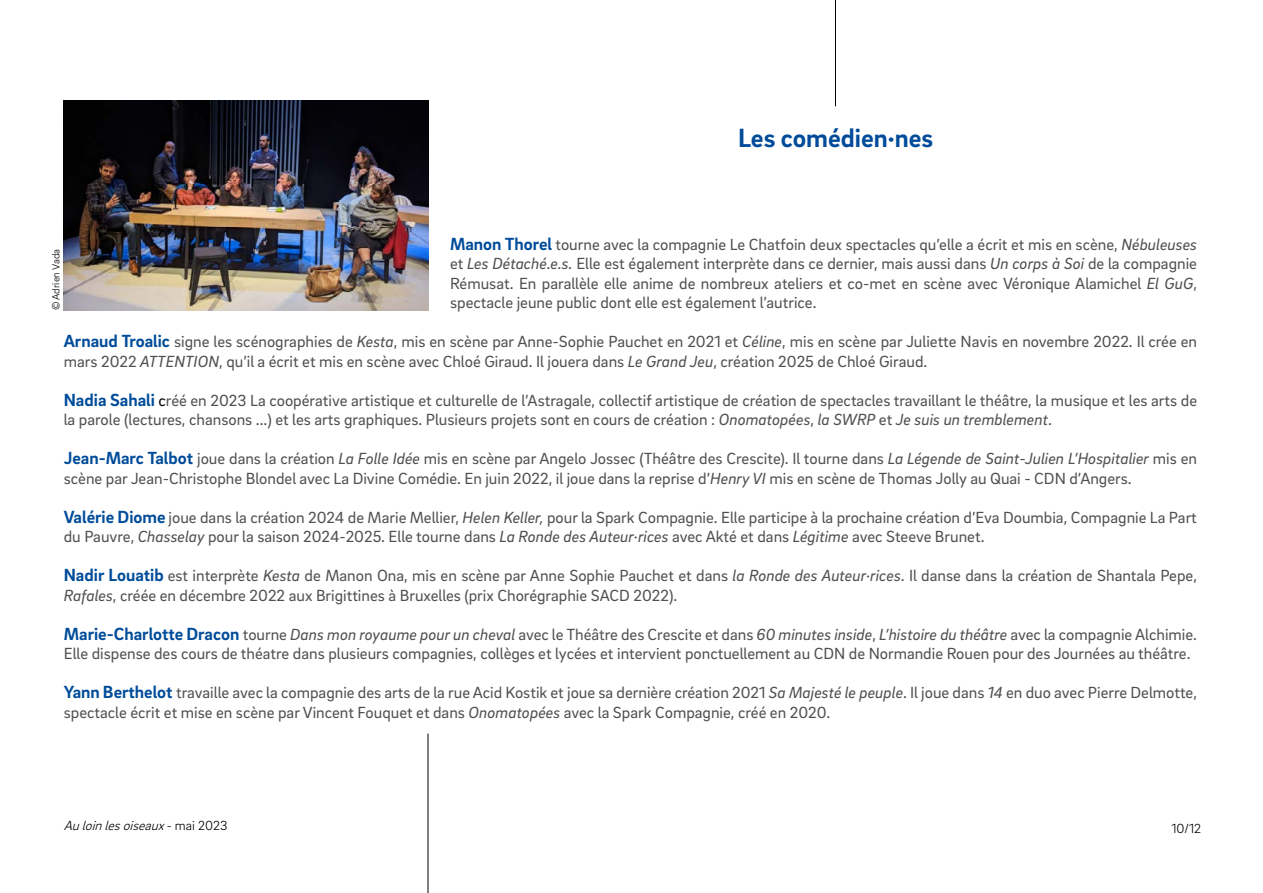
<style>
.page{position:relative;width:1263px;height:893px;background:#fff}
.page>*{position:absolute;margin:0;border:0;box-sizing:border-box;transform-origin:0 0}
.t1{font:700 27px "Brix Sans";color:#004c9a}
.t2{font:16.5px/19.5px "Brix Sans";color:#514f50}
.t3{font:italic 300 13.5px "Brix Sans";color:#000}
.t4{font:300 13.5px "Brix Sans";color:#000}
.t5{font:300 10.5px "Brix Sans";color:#000}
.s1{font-weight:700;font-size:18px;color:#004c9a}
.s2{font-style:italic}
.s3{color:#000}
.s4{font-style:normal}
</style>
<div class="page">
<hr style="left:428px;top:733px;width:1px;height:160px;background:#000">
<hr style="left:835px;top:0;width:1px;height:106px;background:#000">
<img style="left:63px;top:100px;width:366px;height:210px">
<h1 class="t1" style="left:738px;top:120px;width:197px">Les comédien·nes</h1>
<p class="t2" style="left:450px;top:234px;width:748px;text-align:justify"><span class="s1">Manon Thorel</span> tourne avec la compagnie Le Chatfoin deux spectacles qu’elle a écrit et mis en scène, <span class="s2">Nébuleuses </span>et <span class="s2">Les Détaché.e.s.</span> Elle est également interprète dans ce dernier, mais aussi dans <span class="s2">Un corps à Soi</span> de la compagnie Rémusat. En parallèle elle anime de nombreux ateliers et co-met en scène avec Véronique Alamichel <span class="s2">El GuG</span>, spectacle jeune public dont elle est également l’autrice.</p>
<p class="t2" style="left:64px;top:331px;width:1135px"><span class="s1">Arnaud Troalic</span> signe les scénographies de <span class="s2">Kesta</span>, mis en scène par Anne-Sophie Pauchet en 2021 et <span class="s2">Céline</span>, mis en scène par Juliette Navis en novembre 2022. Il crée en mars 2022 <span class="s2">ATTENTION</span>, qu’il a écrit et mis en scène avec Chloé Giraud. Il jouera dans <span class="s2">Le Grand Jeu</span>, création 2025 de Chloé Giraud.</p>
<p class="t2" style="left:64px;top:390px;width:1135px"><span class="s1">Nadia Sahali</span> <span class="s3">c</span>réé en 2023 La coopérative artistique et culturelle de l’Astragale, collectif artistique de création de spectacles travaillant le théâtre, la musique et les arts de la parole (lectures, chansons ...) et les arts graphiques. Plusieurs projets sont en cours de création : <span class="s2">Onomatopées</span>, <span class="s2">la SWRP</span> et <span class="s2">Je suis un tremblement</span>.</p>
<p class="t2" style="left:64px;top:448px;width:1135px"><span class="s1">Jean-Marc Talbot</span> joue dans la création <span class="s2">La Folle Idée</span> mis en scène par Angelo Jossec (Théâtre des Crescite). Il tourne dans <span class="s2">La Légende de Saint-Julien L’Hospitalier</span> mis en scène par Jean-Christophe Blondel avec La Divine Comédie. En juin 2022, il joue dans la reprise d’<span class="s2">Henry VI</span> mis en scène de Thomas Jolly au Quai - CDN d’Angers.</p>
<p class="t2" style="left:64px;top:507px;width:1134px"><span class="s1">Valérie Diome</span> joue dans la création 2024 de Marie Mellier, <span class="s2">Helen Keller,</span> pour la Spark Compagnie. Elle participe à la prochaine création d’Eva Doumbia, Compagnie La Part du Pauvre, <span class="s2">Chasselay</span> pour la saison 2024-2025. Elle tourne dans <span class="s2">La Ronde des Auteur·rices</span> avec Akté et dans <span class="s2">Légitime</span> avec Steeve Brunet.</p>
<p class="t2" style="left:64px;top:565px;width:1135px"><span class="s1">Nadir Louatib</span> est interprète <span class="s2">Kesta</span> de Manon Ona, mis en scène par Anne Sophie Pauchet et dans <span class="s2">la Ronde des Auteur·rices</span>. Il danse dans la création de Shantala Pepe,<br><span class="s2">Rafales</span>, créée en décembre 2022 aux Brigittines à Bruxelles (prix Chorégraphie SACD 2022).</p>
<p class="t2" style="left:64px;top:624px;width:1135px"><span class="s1">Marie-Charlotte Dracon</span> tourne <span class="s2">Dans mon royaume pour un cheval</span> avec le Théâtre des Crescite et dans <span class="s2">60 minutes inside</span>, <span class="s2">L’histoire du théâtre</span> avec la compagnie Alchimie.<br>Elle dispense des cours de théatre dans plusieurs compagnies, collèges et lycées et intervient ponctuellement au CDN de Normandie Rouen pour des Journées au théâtre.</p>
<p class="t2" style="left:64px;top:682px;width:1135px"><span class="s1">Yann Berthelot</span> travaille avec la compagnie des arts de la rue Acid Kostik et joue sa dernière création 2021 <span class="s2">Sa Majesté le peuple</span>. Il joue dans <span class="s2">14</span> en duo avec Pierre Delmotte, spectacle écrit et mise en scène par Vincent Fouquet et dans <span class="s2">Onomatopées</span> avec la Spark Compagnie, créé en 2020.</p>
<p class="t5" style="left:49px;top:310px;width:63px;rotate:-90deg">© Adrien Vada</p>
<p class="t3" style="left:64px;top:817px;width:165px">Auloinlesoiseaux<span class="s4">- m a i 2 0 2 3</span></p>
<p class="t4" style="left:1171px;top:820px;width:31px">10/12</p>
</div>
